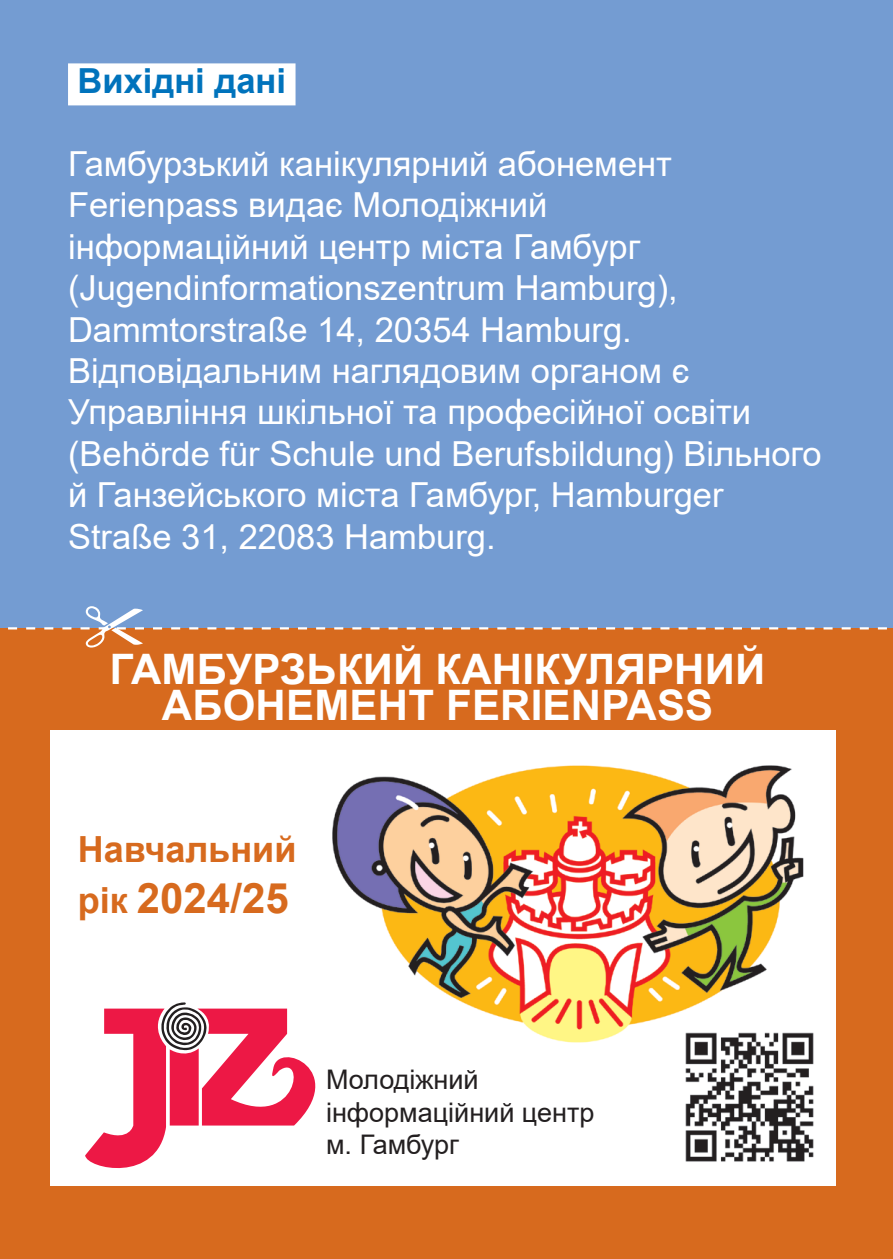
<style>
.page{position:relative;width:893px;height:1259px;background:#fff}
.page>*{position:absolute;margin:0;border:0;box-sizing:border-box;transform-origin:0 0}
.t1{font:700 42px/36px "Arial";letter-spacing:.005em;color:#fff;text-align:center}
.t2{font:700 42px "Arial";color:#d76a1e}
.t3{font:700 36px "Arial";color:#d76a1e}
.t4{font:34.5px/41.4px "Arial";color:#fff}
.t5{font:700 34.5px "Arial";color:#0073bc}
.t6{font:27px/32.4px "Arial";color:#231f20}
.s1{color:#fff}
.s2{font-size:36px}
</style>
<div class="page">
<div style="left:0;top:0;width:893px;height:629px;background:#749cd2"></div>
<div style="left:68px;top:63px;width:228px;height:42px;background:#fff"></div>
<div style="left:0;top:647px;width:893px;height:612px;background:#d76a1e"></div>
<div style="left:50px;top:730px;width:785px;height:455px;background:#fff"></div>
<img style="left:332px;top:765px;width:472px;height:278px">
<svg style="left:85px;top:1002px;width:230px;height:166px"></svg>
<img style="left:677px;top:1025px;width:137px;height:137px">
<svg style="left:0;top:627px;width:893px;height:20px;background:#d67330"></svg>
<p class="t5" style="left:68px;top:57px;width:229px"><span class="s1">.</span>Вихідні дані<span class="s1">.</span></p>
<p class="t4" style="left:68px;top:143px;width:755px">Гамбурзький канікулярний абонемент Ferienpass видає Молодіжний<br>інформаційний центр міста Гамбург (Jugendinformationszentrum Hamburg), Dammtorstraße 14, 20354 Hamburg.<br>Відповідальним наглядовим органом є Управління шкільної та професійної освіти (Behörde für Schule und Berufsbildung) Вільного й Ганзейського міста Гамбург, Hamburger Straße 31, 22083 Hamburg.</p>
<p class="t1" style="left:110px;top:652px;width:657px">ГАМБУРЗЬКИЙ КАНІКУЛЯРНИЙ<br>АБОНЕМЕНТ FERIENPASS</p>
<p class="t3" style="left:78px;top:824px;width:220px">Навчальний</p>
<p class="t2" style="left:78px;top:868px;width:212px"><span class="s2">рік</span> 2024/25</p>
<p class="t6" style="left:326px;top:1063px;width:270px">Молодіжний інформаційний центр м. Гамбург</p>
</div>
